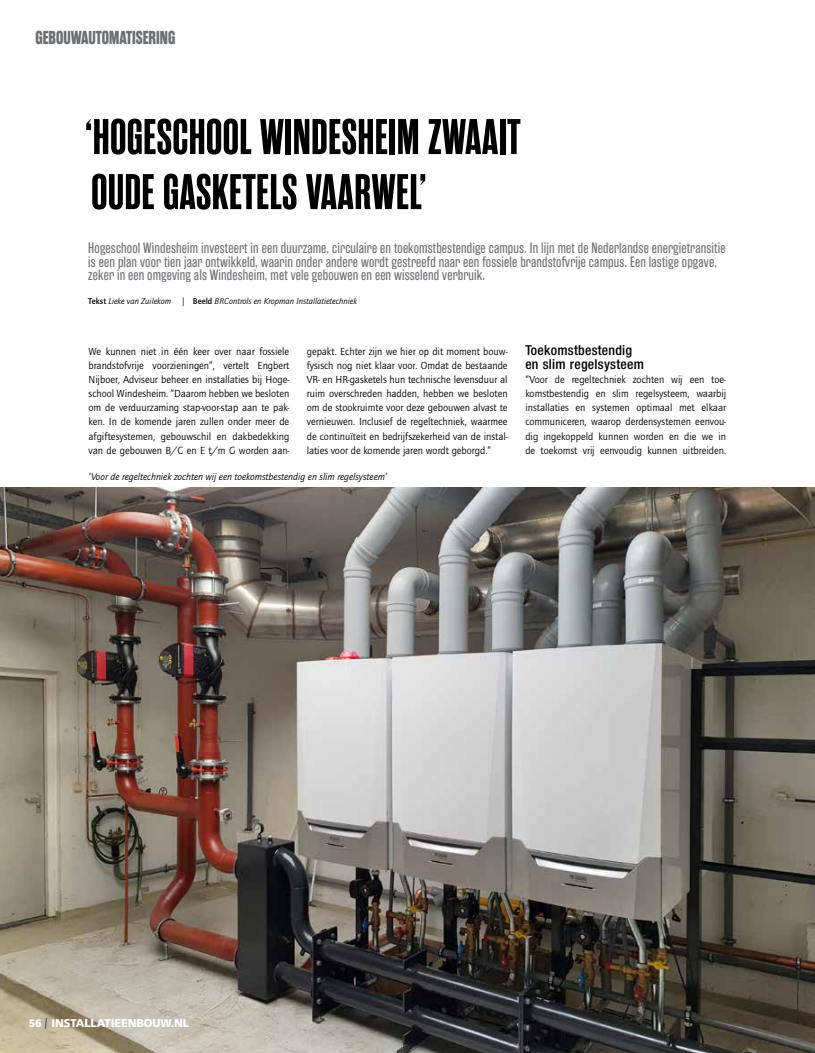
<style>
.page{position:relative;width:815px;height:1053px;background:#fff}
.page>*{position:absolute;margin:0;border:0;box-sizing:border-box;transform-origin:0 0}
.t1{font:700 50px/55px "Rama Gothic M";letter-spacing:.01em;color:#000}
.t2{font:700 18.75px "Rama Gothic E";color:#6d6e71;scale:.89 1}
.t3{font:15px/13.8px "Rama Gothic E";letter-spacing:.01em;color:#6d6e71}
.t4{font:500 condensed 13.75px/14.1px "Helvetica Neue LT Std";letter-spacing:.02em;color:#000}
.t5{font:900 11.25px "Frutiger LT Std";letter-spacing:-.01em;color:#fff}
.t6{font:10.62px/14.1px "Quay Sans ITC Std";color:#000;text-align:justify}
.t7{font:italic 10px "Quay Sans ITC Std";color:#000}
.t8{font:italic 8.75px "Quay Sans ITC Std";color:#000}
.s1{font-weight:500;font-style:normal}
.s2{font-family:"Quay Sans ITC Std"}
.s3{font-family:"Quay Sans ITC Std";font-weight:400;font-size:11px;color:#132e57}
</style>
<div class="page">
<img style="left:0;top:487px;width:815px;height:565px">
<h2 class="t2" style="left:35px;top:27px;width:159px">GEBOUWAUTOMATISERING</h2>
<h1 class="t1" style="left:85px;top:111px;width:437px">‘HOGESCHOOL WINDESHEIM ZWAAIT<br>OUDE GASKETELS VAARWEL’</h1>
<p class="t3" style="left:88px;top:241px;width:639px">Hogeschool Windesheim investeert in een duurzame, circulaire en toekomstbestendige campus. In lijn met de Nederlandse energietransitie is een plan voor tien jaar ontwikkeld, waarin onder andere wordt gestreefd naar een fossiele brandstofvrije campus. Een lastige opgave, zeker in een omgeving als Windesheim, met vele gebouwen en een wisselend verbruik.</p>
<p class="t8" style="left:88px;top:296px;width:84px"><span class="s1">Tekst</span> Lieke van Zuilekom</p>
<p class="t8" style="left:182px;top:296px;width:177px">| <span class="s1">Beeld</span> BRControls en Kropman Installatietechniek</p>
<p class="t6" style="left:89px;top:344px;width:202px">We kunnen niet in één keer over naar fossiele brandstofvrije voorzieningen”, vertelt Engbert Nijboer, Adviseur beheer en installaties bij Hoge&shy;school Windesheim. “Daarom hebben we besloten om de verduurzaming stap-voor-stap aan te pak&shy;ken. In de komende jaren zullen onder meer de afgiftesystemen, gebouwschil en dakbedekking van de gebouwen B/C en E t/m G worden aan-</p>
<p class="t6" style="left:307px;top:344px;width:202px">gepakt. Echter zijn we hier op dit moment bouw&shy;fysisch nog niet klaar voor. Omdat de bestaande VR- en HR-gasketels hun technische levensduur al ruim overschreden hadden, hebben we besloten om de stookruimte voor deze gebouwen alvast te vernieuwen. Inclusief de regeltechniek, waarmee de continuïteit en bedrijfszekerheid van de instal&shy;laties voor de komende jaren wordt geborgd.”</p>
<p class="t4" style="left:525px;top:342px;width:120px">Toekomstbestendig en slim regelsysteem</p>
<p class="t6" style="left:525px;top:372px;width:202px">“Voor de regeltechniek zochten wij een toe&shy;komstbestendig en slim regelsysteem, waarbij installaties en systemen optimaal met elkaar communiceren, waarop derdensystemen eenvou&shy;dig ingekoppeld kunnen worden en die we in de toekomst vrij eenvoudig kunnen uitbreiden.</p>
<p class="t7" style="left:89px;top:471px;width:300px">‘Voor de regeltechniek zochten wij een toekomstbestendig en slim regelsysteem’</p>
<p class="t5" style="left:29px;top:1016px;width:162px"><span class="s2">56</span> <span class="s3">|</span> INSTALLATIEENBOUW.NL</p>
</div>
